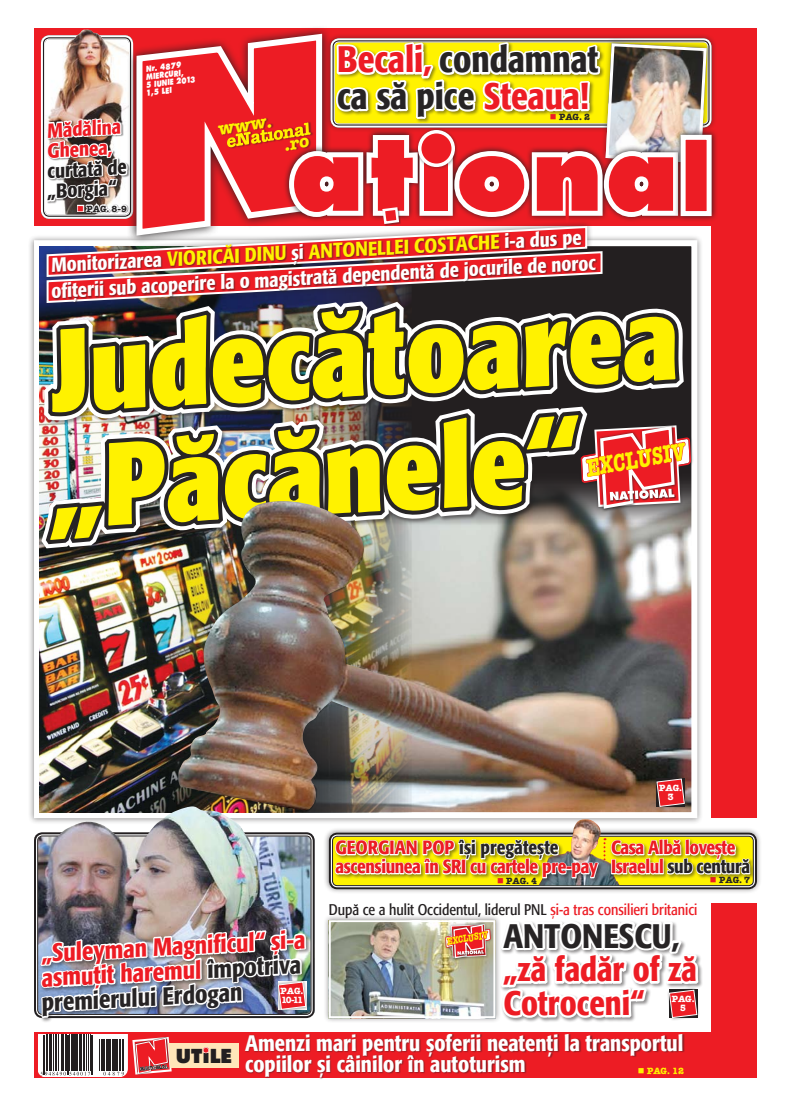
<style>
.page{position:relative;width:791px;height:1106px;background:#fff}
.page>*{position:absolute;margin:0;border:0;box-sizing:border-box;transform-origin:0 0}
.t1{font:700 condensed 116.1px/116.1px "R Formata";color:#fff200}
.t2{font:100.7px "Futura Extra Bold Rom";color:#ed1c24}
.t3{font:500 condensed 36.7px/36.7px "R Formata";color:#272425}
.t4{font:500 condensed 33.8px/33.7px "R Formata";color:#ed1c24}
.t5{font:500 condensed 33.8px "R Formata";color:#272425}
.t6{font:500 condensed 24.8px/24.7px "R Formata";color:#ed1c24}
.t7{font:24.6px "American Type Writer Bold Rom";color:#fff200;scale:.73 1}
.t8{font:500 condensed 22.3px/20.7px "R Formata";color:#fff}
.t9{font:500 condensed 20.2px/20.2px "R Formata";color:#231f20}
.t10{font:500 condensed 20.2px/20.2px "R Formata";color:#ed1c24}
.t11{font:500 condensed 20px/26px "R Formata";color:#fff}
.t12{font:500 condensed 19px/19px "R Formata";color:#ed1c24}
.t13{font:500 condensed 19px/19px "R Formata";letter-spacing:-.02em;color:#ed1c24}
.t14{font:18.8px "Futura Extra Bold Rom";color:#231f20}
.t15{font:17.6px "American Type Writer Bold Rom";color:#fff200}
.t16{font:15.4px "R Formata Condensed";color:#231f20}
.t17{font:10.1px "American Type Writer Bold Rom";color:#fff200;scale:.73 1}
.t18{font:9px "American Type Writer Bold Rom";color:#272425}
.t19{font:9px/9px "American Type Writer Bold Rom";color:#fff;text-align:center}
.t20{font:9px "American Type Writer Bold Rom";color:#fff200}
.t21{font:8px/8px "Futura Extra Bold Rom";color:#fff;scale:.8 1}
.s1{color:#ed1c24}
.s2{font-size:70.7px}
.s3{color:#fff200}
.s4{color:#272425}
</style>
<div class="page">
<div style="left:712px;top:28px;width:45px;height:790px;background:#ed1c24"></div>
<div style="left:323px;top:827px;width:468px;height:102px;background:#231f20;opacity:.5"></div>
<div style="left:499px;top:919px;width:264px;height:136px;background:#231f20;opacity:.5"></div>
<div style="left:610px;top:837px;width:178px;height:58px;background:#231f20;opacity:.5"></div>
<img style="left:33px;top:28px;width:718px;height:1051px">
<p class="t10" style="left:46px;top:121px;width:76px;rotate:-3deg">Mădălina<br>Ghenea,</p>
<p class="t9" style="left:46px;top:161px;width:82px;rotate:-3deg">curtată de „Borgia“</p>
<p class="t18" style="left:77px;top:203px;width:51px"><span class="s1">■</span> PAG. 8-9</p>
<p class="t21" style="left:142px;top:65px;width:65px;text-indent:3px;rotate:-7deg">Nr. 4879 miercu ri,<br>5 iun ie 2013<br>1,5 LEI</p>
<p class="t15" style="left:216px;top:119px;width:56px;rotate:-9deg">www.</p>
<h3 class="t3" style="left:337px;top:42px;width:263px"><span class="s1">Becali,</span> condamnat ca să pice <span class="s1">Steaua!</span></h3>
<p class="t18" style="left:550px;top:111px;width:42px"><span class="s1">■</span> PAG. 2</p>
<h2 class="t2" style="left:291px;top:111px;width:389px">at<span class="s2">I</span>ona</h2>
<p class="t11" style="left:49px;top:253px;width:550px;rotate:-3deg">Monitorizarea <span class="s3">Vioricăi Dinu</span> şi <span class="s3">Antonellei Costache</span> i-a dus pe ofiţerii sub acoperire la o magistrată dependentă de jocurile de noroc</p>
<h1 class="t1" style="left:40px;top:316px;width:636px;rotate:-3deg">Judecătoarea „Păcănele“</h1>
<p class="t7" style="left:583px;top:453px;width:139px;rotate:-10deg">EXCLUSIV</p>
<p class="t19" style="left:659px;top:783px;width:24px">PAG.<br>3</p>
<p class="t12" style="left:335px;top:838px;width:264px">Georgian Pop <span class="s4">își pregătește </span>ascensiunea în SRI cu cartele pre-pay</p>
<p class="t13" style="left:611px;top:838px;width:141px">Casa Albă lovește<br>Israelul <span class="s4">sub centură</span></p>
<p class="t16" style="left:329px;top:901px;width:370px">După ce a hulit Occidentul, liderul PNL <span class="s1">și-a tras consilieri britanici</span></p>
<p class="t18" style="left:497px;top:874px;width:42px"><span class="s1">■</span> PAG. 4</p>
<p class="t18" style="left:710px;top:873px;width:42px"><span class="s1">■</span> PAG. 7</p>
<h3 class="t5" style="left:503px;top:917px;width:178px">Antonescu,</h3>
<h3 class="t4" style="left:503px;top:953px;width:195px">„ză fadăr of ză<br>Cotroceni“</h3>
<p class="t8" style="left:245px;top:1033px;width:440px">Amenzi mari pentru șoferii neatenți la transportul copiilor și câinilor în autoturism</p>
<p class="t6" style="left:38px;top:941px;width:268px;rotate:-3deg">„Suleyman Magnificul“ şi-a asmuţit haremul <span class="s4">împotriva premierului Erdogan</span></p>
<p class="t17" style="left:446px;top:935px;width:58px;rotate:-10deg">EXCLUSIV</p>
<p class="t19" style="left:281px;top:986px;width:24px;text-align:left">PAG.<br>10-11</p>
<p class="t19" style="left:672px;top:994px;width:24px">PAG.<br>5</p>
<p class="t14" style="left:176px;top:1044px;width:58px">Utile</p>
<p class="t20" style="left:638px;top:1065px;width:48px">■ PAG. 12</p>
</div>
